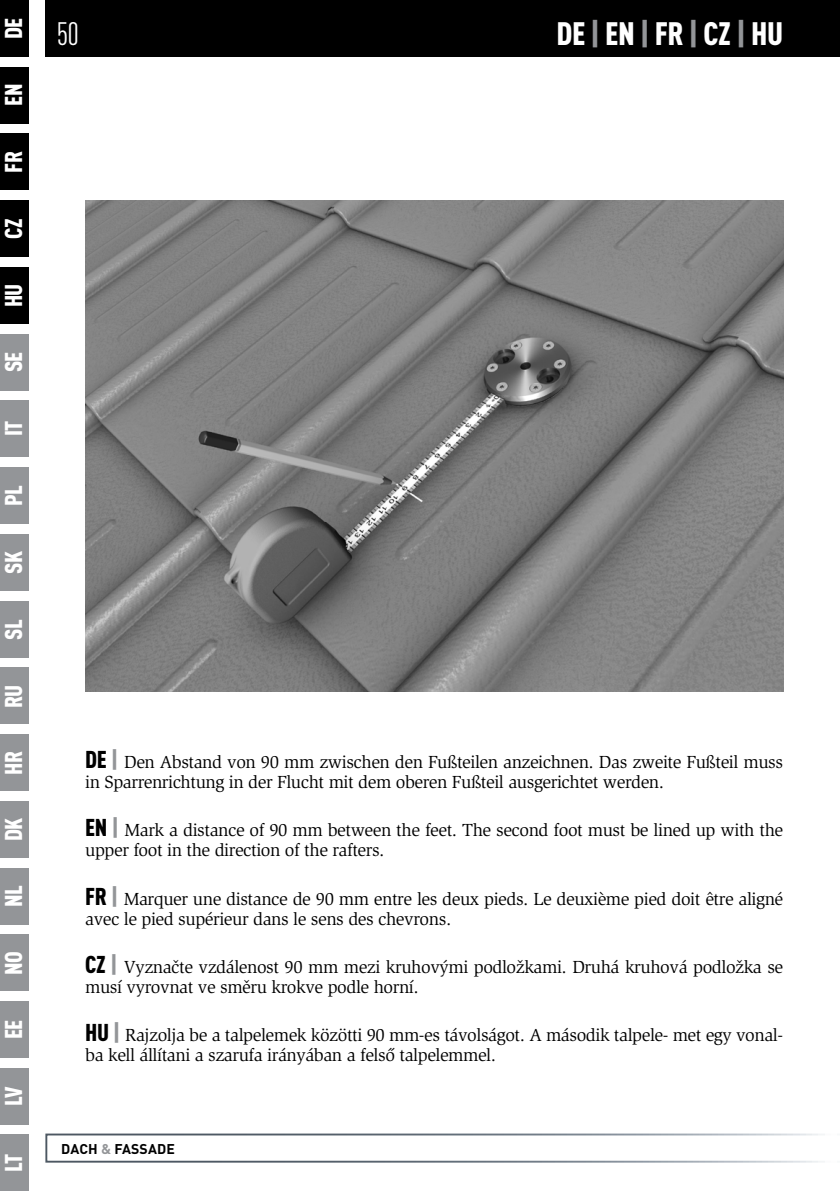
<style>
.page{position:relative;width:840px;height:1191px;background:#fff}
.page>*{position:absolute;margin:0;border:0;box-sizing:border-box;transform-origin:0 0}
.t1{font:900 condensed 32px "DIN Pro";letter-spacing:-.015em;color:#fff}
.t2{font:condensed 32px "DIN Pro";color:#fff}
.t3{font:900 condensed 24px "DIN Pro";letter-spacing:-.015em;color:#fff}
.t4{font:18px/20px "ITC Slimbach LTCE";letter-spacing:-.025em;color:#000}
.t5{font:700 14px "DIN Pro";letter-spacing:.01em;color:#000}
.s1{color:#939598}
.s2{font-family:"DIN Pro";font-weight:900;font-stretch:condensed;font-size:24px}
.s3{font-family:"DIN Pro";font-weight:900;font-stretch:condensed;font-size:24px;color:#939598}
</style>
<div class="page">
<div style="left:45px;top:0;width:794px;height:57px;background:#000"></div>
<div style="left:0;top:1134px;width:28px;height:57px;background:#939598"></div>
<div style="left:0;top:334px;width:28px;height:56px;background:#939598"></div>
<div style="left:0;top:400px;width:28px;height:57px;background:#939598"></div>
<div style="left:0;top:467px;width:28px;height:57px;background:#939598"></div>
<div style="left:0;top:534px;width:28px;height:56px;background:#939598"></div>
<div style="left:0;top:601px;width:28px;height:56px;background:#939598"></div>
<div style="left:0;top:667px;width:28px;height:57px;background:#939598"></div>
<div style="left:0;top:734px;width:28px;height:57px;background:#939598"></div>
<div style="left:0;top:801px;width:28px;height:57px;background:#939598"></div>
<div style="left:0;top:868px;width:28px;height:56px;background:#939598"></div>
<div style="left:0;top:934px;width:28px;height:57px;background:#939598"></div>
<div style="left:0;top:1001px;width:28px;height:57px;background:#939598"></div>
<div style="left:0;top:1067px;width:28px;height:57px;background:#939598"></div>
<svg style="left:45px;top:1133px;width:780px;height:29px"></svg>
<div style="left:0;top:0;width:28px;height:57px;background:#000"></div>
<div style="left:0;top:67px;width:28px;height:57px;background:#000"></div>
<div style="left:0;top:133px;width:28px;height:57px;background:#000"></div>
<div style="left:0;top:200px;width:28px;height:57px;background:#000"></div>
<div style="left:0;top:267px;width:28px;height:56px;background:#000"></div>
<img style="left:85px;top:200px;width:697px;height:492px">
<h2 class="t3" style="left:-5px;top:39px;width:23px;rotate:-90deg">DE</h2>
<h2 class="t3" style="left:-5px;top:106px;width:24px;rotate:-90deg">EN</h2>
<h2 class="t3" style="left:-5px;top:173px;width:23px;rotate:-90deg">FR</h2>
<h2 class="t3" style="left:-5px;top:239px;width:22px;rotate:-90deg">CZ</h2>
<h2 class="t3" style="left:-5px;top:307px;width:25px;rotate:-90deg">HU</h2>
<h2 class="t3" style="left:-5px;top:372px;width:22px;rotate:-90deg">SE</h2>
<h2 class="t3" style="left:-5px;top:436px;width:17px;rotate:-90deg">IT</h2>
<h2 class="t3" style="left:-5px;top:506px;width:23px;rotate:-90deg">PL</h2>
<h2 class="t3" style="left:-5px;top:574px;width:24px;rotate:-90deg">SK</h2>
<h2 class="t3" style="left:-5px;top:640px;width:22px;rotate:-90deg">SL</h2>
<h2 class="t3" style="left:-5px;top:708px;width:25px;rotate:-90deg">RU</h2>
<h2 class="t3" style="left:-5px;top:775px;width:26px;rotate:-90deg">HR</h2>
<h2 class="t3" style="left:-5px;top:841px;width:25px;rotate:-90deg">DK</h2>
<h2 class="t3" style="left:-5px;top:907px;width:23px;rotate:-90deg">NL</h2>
<h2 class="t3" style="left:-5px;top:975px;width:25px;rotate:-90deg">NO</h2>
<h2 class="t3" style="left:-5px;top:1039px;width:21px;rotate:-90deg">EE</h2>
<h2 class="t3" style="left:-5px;top:1105px;width:21px;rotate:-90deg">LV</h2>
<h2 class="t3" style="left:-5px;top:1171px;width:20px;rotate:-90deg">LT</h2>
<h1 class="t2" style="left:57px;top:11px;width:24px">50</h1>
<h1 class="t1" style="left:556px;top:9px;width:228px">DE <span class="s1">|</span> EN <span class="s1">|</span> FR <span class="s1">|</span> CZ <span class="s1">|</span> HU</h1>
<p class="t4" style="left:85px;top:752px;width:699px"><span class="s2">DE</span> <span class="s3">|</span> Den Abstand von 90 mm zwischen den Fußteilen anzeichnen. Das zweite Fußteil muss in Sparrenrichtung in der Flucht mit dem oberen Fußteil ausgerichtet werden.</p>
<p class="t4" style="left:85px;top:820px;width:699px"><span class="s2">EN</span> <span class="s3">|</span> Mark a distance of 90 mm between the feet. The second foot must be lined up with the upper foot in the direction of the rafters.</p>
<p class="t4" style="left:85px;top:888px;width:699px"><span class="s2">FR</span> <span class="s3">|</span> Marquer une distance de 90 mm entre les deux pieds. Le deuxième pied doit être aligné avec le pied supérieur dans le sens des chevrons.</p>
<p class="t4" style="left:85px;top:957px;width:699px"><span class="s2">CZ</span> <span class="s3">|</span> Vyznačte vzdálenost 90 mm mezi kruhovými podložkami. Druhá kruhová podložka se musí vyrovnat ve směru krokve podle horní.</p>
<p class="t4" style="left:85px;top:1025px;width:699px"><span class="s2">HU</span> <span class="s3">|</span> Rajzolja be a talpelemek közötti 90 mm-es távolságot. A második talpele- met egy vonal&shy;ba kell állítani a szarufa irányában a felső talpelemmel.</p>
<p class="t5" style="left:61px;top:1137px;width:115px">DACH <span class="s1">&amp;</span> FASSADE</p>
</div>
